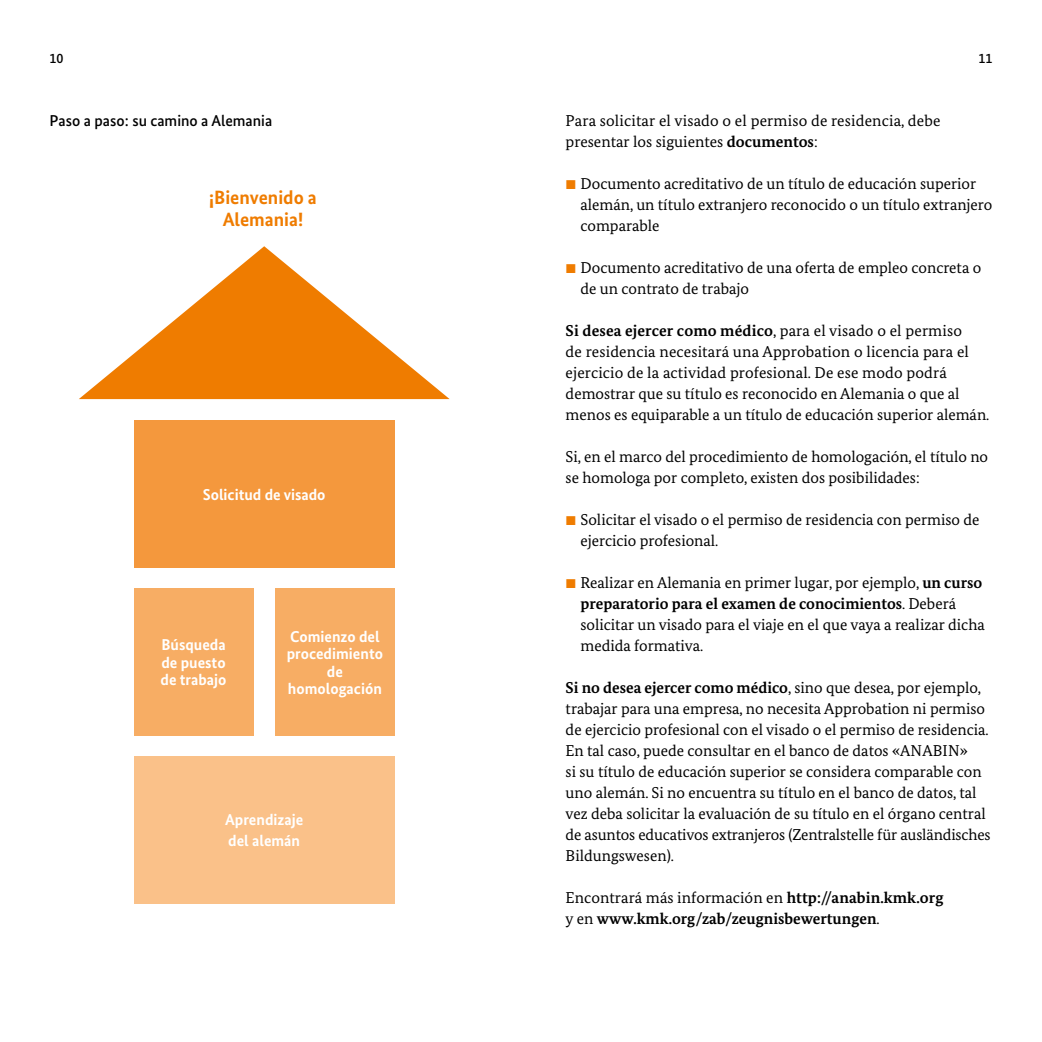
<style>
.page{position:relative;width:1042px;height:1042px;background:#fff}
.page>*{position:absolute;margin:0;border:0;box-sizing:border-box;transform-origin:0 0}
.t1{font:700 19.25px/22.8px "Bundes Sans";color:#ef7c00;text-align:center}
.t2{font:15.75px/21px "Bundes Serif";color:#000}
.t3{font:700 15.75px/17.5px "Bundes Sans";color:#fff}
.t4{font:700 15.75px/21px "Bundes Serif";color:#000}
.t5{font:500 15.75px "Bundes Sans";color:#000}
.t6{font:500 14px "Bundes Sans";color:#000}
.s1{font-weight:700}
.s2{font-weight:400}
</style>
<div class="page">
<div style="left:134px;top:756px;width:260px;height:147px;background:#fac189"></div>
<div style="left:275px;top:588px;width:119px;height:147px;background:#f7ad64"></div>
<div style="left:134px;top:588px;width:119px;height:147px;background:#f7ad64"></div>
<div style="left:134px;top:420px;width:260px;height:147px;background:#f4983d"></div>
<svg style="left:79px;top:246px;width:371px;height:153px"></svg>
<p class="t6" style="left:50px;top:50px;width:15px">10</p>
<p class="t6" style="left:978px;top:50px;width:15px">11</p>
<p class="t5" style="left:50px;top:111px;width:224px">Paso a paso: su camino a Alemania</p>
<p class="t1" style="left:209px;top:186px;width:109px">¡Bienvenido a<br>Alemania!</p>
<p class="t3" style="left:203px;top:485px;width:124px">Solicitud de visado</p>
<p class="t3" style="left:160px;top:636px;width:68px;text-align:justify">Búsqueda de puesto de trabajo</p>
<p class="t3" style="left:287px;top:627px;width:98px;text-align:center">Comienzo del procedimiento de homologación</p>
<p class="t3" style="left:225px;top:809px;width:80px;line-height:21px">Aprendizaje del alemán</p>
<p class="t2" style="left:566px;top:110px;width:376px">Para solicitar el visado o el permiso de residencia, debe presentar los siguientes <span class="s1">documentos</span>:</p>
<p class="t2" style="left:580px;top:173px;width:413px">Documento acreditativo de un título de educación superior alemán, un título extranjero reconocido o un título extranjero comparable</p>
<p class="t2" style="left:580px;top:257px;width:402px">Documento acreditativo de una oferta de empleo concreta o de un contrato de trabajo</p>
<p class="t2" style="left:566px;top:320px;width:425px"><span class="s1">Si desea ejercer como médico</span>, para el visado o el permiso<br>de residencia necesitará una Approbation o licencia para el ejercicio de la actividad profesional. De ese modo podrá demostrar que su título es reconocido en Alemania o que al menos es equiparable a un título de educación superior alemán.</p>
<p class="t2" style="left:566px;top:446px;width:424px">Si, en el marco del procedimiento de homologación, el título no se homologa por completo, existen dos posibilidades:</p>
<p class="t2" style="left:580px;top:509px;width:400px">Solicitar el visado o el permiso de residencia con permiso de ejercicio profesional.</p>
<p class="t2" style="left:580px;top:572px;width:406px">Realizar en Alemania en primer lugar, por ejemplo, <span class="s1">un curso preparatorio para el examen de conocimientos</span>. Deberá solicitar un visado para el viaje en el que vaya a realizar dicha medida formativa.</p>
<p class="t2" style="left:566px;top:677px;width:425px"><span class="s1">Si no desea ejercer como médico</span>, sino que desea, por ejemplo, trabajar para una empresa, no necesita Approbation ni permiso de ejercicio profesional con el visado o el permiso de residencia.<br>En tal caso, puede consultar en el banco de datos «anabin</p>
<p class="t2" style="left:566px;top:740px;width:426px;text-indent:394px">»<br>si su título de educación superior se considera comparable con uno alemán. Si no encuentra su título en el banco de datos, tal vez deba solicitar la evaluación de su título en el órgano central de asuntos educativos extranjeros (Zentralstelle für ausländisches Bildungswesen).</p>
<p class="t4" style="left:566px;top:887px;width:379px"><span class="s2">Encontrará más información en</span> http://anabin.kmk.org <span class="s2">y en</span> www.kmk.org/zab/zeugnisbewertungen<span class="s2">.</span></p>
</div>
